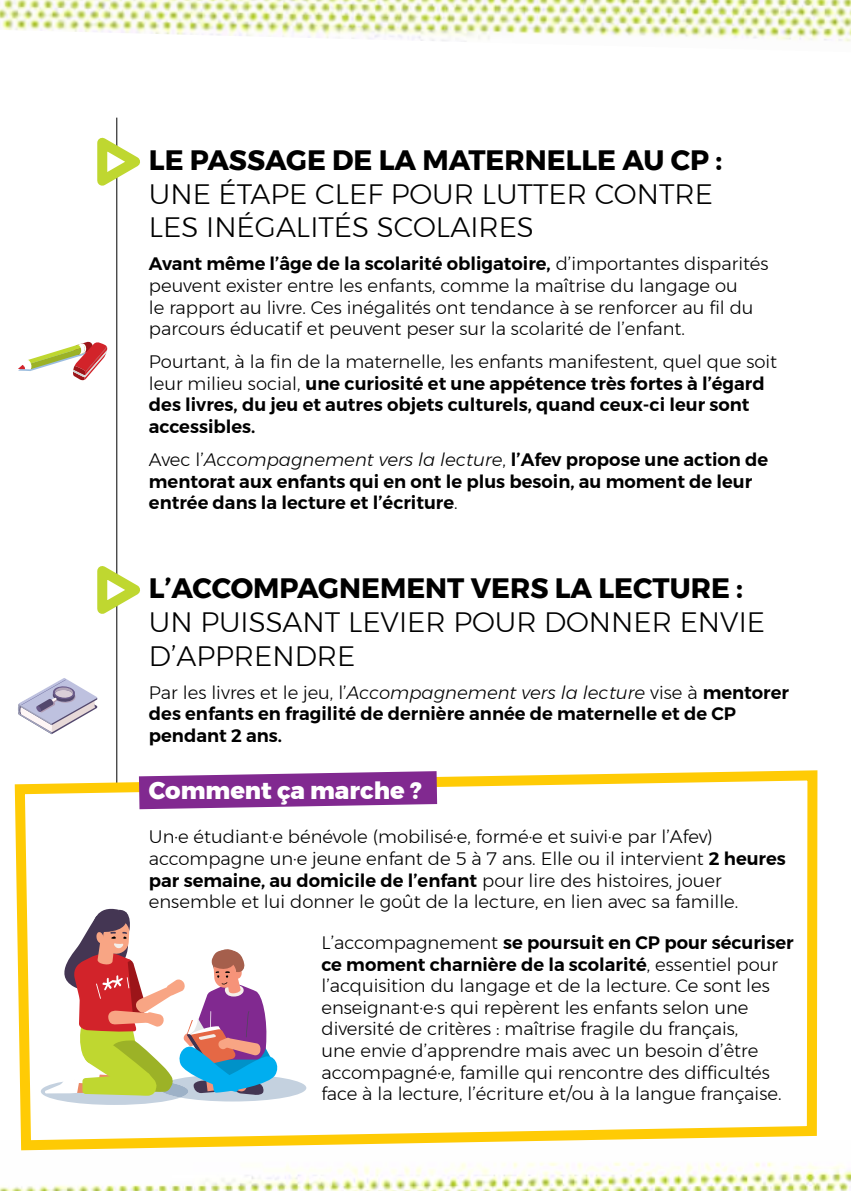
<style>
.page{position:relative;width:851px;height:1191px;background:#fff}
.page>*{position:absolute;margin:0;border:0;box-sizing:border-box;transform-origin:0 0}
.t1{font:300 28px/33.6px "Montserrat";color:#000}
.t2{font:700 28px "Montserrat";color:#000}
.t3{font:800 24px "Montserrat";color:#fff}
.t4{font:300 18px/21.6px "Montserrat";color:#000}
.t5{font:600 18px/21.6px "Montserrat";color:#000}
.s1{font-weight:600}
.s2{font-weight:300}
.s3{font-weight:300;font-style:italic}
</style>
<div class="page">
<hr style="left:116px;top:118px;width:1px;height:672px;background:#000">
<svg style="left:14px;top:765px;width:804px;height:375px"></svg>
<svg style="left:97px;top:129px;width:43px;height:69px"></svg>
<svg style="left:97px;top:557px;width:43px;height:69px"></svg>
<svg style="left:139px;top:771px;width:298px;height:38px"></svg>
<img style="left:0;top:0;width:850px;height:42px">
<img style="left:0;top:1140px;width:850px;height:51px">
<svg style="left:41px;top:904px;width:265px;height:201px"></svg>
<svg style="left:18px;top:678px;width:79px;height:56px"></svg>
<svg style="left:18px;top:341px;width:89px;height:40px"></svg>
<h1 class="t2" style="left:149px;top:138px;width:574px">LE PASSAGE DE LA MATERNELLE AU CP :</h1>
<h1 class="t1" style="left:149px;top:177px;width:565px">une étape clef pour lutter contre les inégalités scolair es</h1>
<p class="t4" style="left:149px;top:253px;width:621px"><span class="s1">Avant même l’âge de la scolarité obligatoire,</span> d’importantes disparités peuvent exister entre les enfants, comme la maîtrise du langage ou<br>le rapport au livre. Ces inégalités ont tendance à se renforcer au fil du parcours éducatif et peuvent peser sur la scolarité de l’enfant.</p>
<p class="t5" style="left:149px;top:351px;width:629px"><span class="s2">Pourtant, à la fin de la maternelle, les enfants manifestent, quel que soit leur milieu social,</span> une curiosité et une appétence très fortes à l’égard des livres, du jeu et autres objets culturels, quand ceux-ci leur sont accessibles.</p>
<p class="t5" style="left:149px;top:449px;width:620px"><span class="s2">Avec l’</span><span class="s3">Accompagnement vers la lecture</span><span class="s2">,</span> l’Afev propose une action de mentorat aux enfants qui en ont le plus besoin, au moment de leur entrée dans la lecture et l’écriture<span class="s2">.</span></p>
<h1 class="t2" style="left:149px;top:566px;width:44px">L’ACC</h1>
<h1 class="t2" style="left:231px;top:566px;width:513px">OMPAGNEMENT VERS LA LECTURE :</h1>
<h1 class="t1" style="left:149px;top:605px;width:617px">un puissant levier pour donner envie d’app</h1>
<h1 class="t1" style="left:234px;top:638px;width:123px">rendre</h1>
<p class="t5" style="left:149px;top:681px;width:641px"><span class="s2">Par les livres et le jeu, l’</span><span class="s3">Accompagnement vers la lecture</span> <span class="s2">vise à</span> mentorer des enfants en fragilité de dernière année de maternelle et de CP pendant 2 ans.</p>
<h2 class="t3" style="left:149px;top:771px;width:274px">Comment ça marche ?</h2>
<p class="t4" style="left:149px;top:826px;width:638px">U n·e étudiant·e bénévole (mobilisé·e, formé·e et suivi·e par l’Afev) accompagne un·e jeune enfant de 5 à 7 ans. E lle ou il intervient <span class="s1">2 heures par semaine, au domicile de l’enfant</span> pour lire des histoires, jouer ensemble et lui donner le goût de la lecture, en lien avec sa famille.</p>
<p class="t4" style="left:321px;top:931px;width:473px">L’accompagnement <span class="s1">se poursuit en CP pour sécuriser ce moment charnière de la scolarité</span>, essentiel pour l’acquisition du langage et de la lecture. Ce sont les enseignant·e·s qui repèrent les enfants selon une diversité de critères : maîtrise fragile du français,<br>une envie d’apprendre mais avec un besoin d’être accompagné·e, famille qui rencontre des difficultés face à la lecture, l’écriture et/ou à la langue française.</p>
</div>
